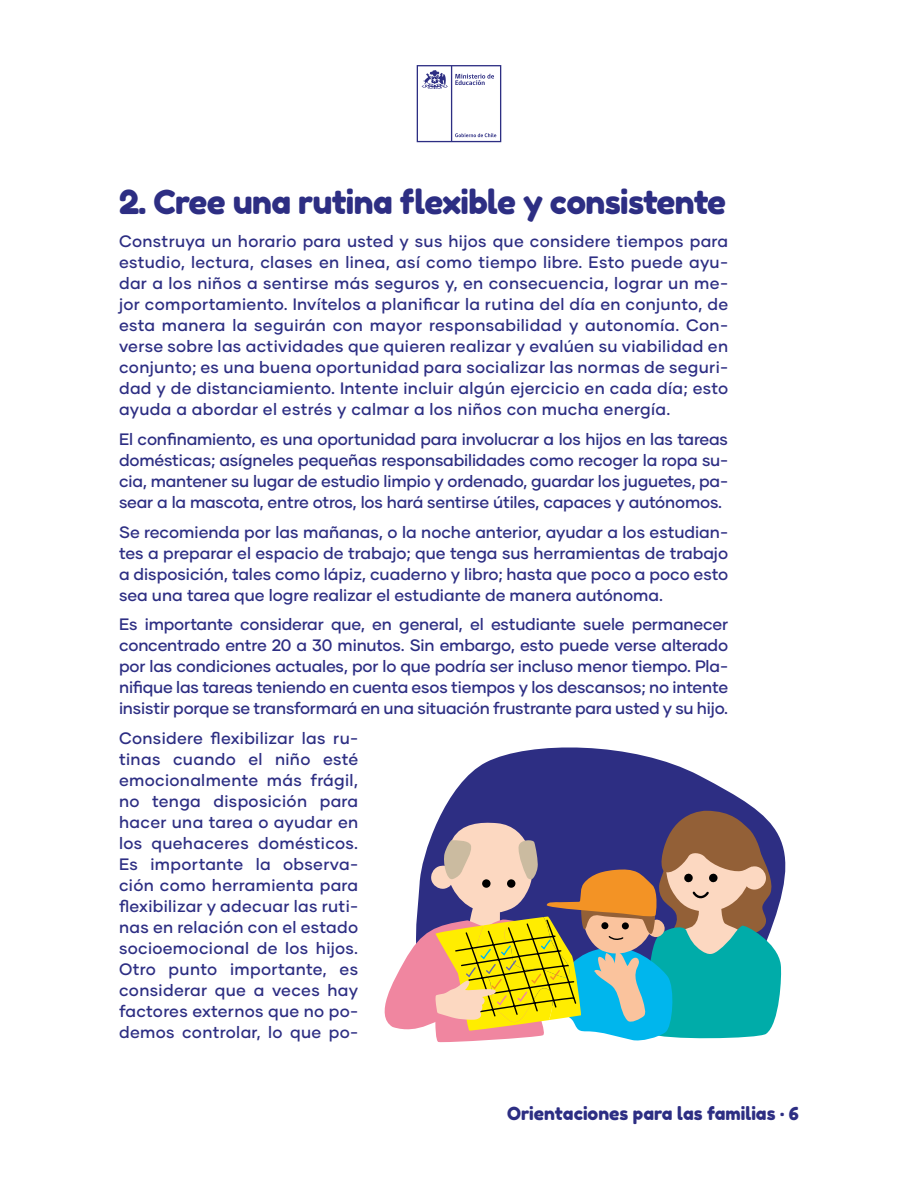
<style>
.page{position:relative;width:918px;height:1188px;background:#fff}
.page>*{position:absolute;margin:0;border:0;box-sizing:border-box;transform-origin:0 0}
.t1{font:33px "Fredoka One";letter-spacing:-.02em;color:#2d2e83}
.t2{font:18px "Fredoka One";color:#2d2e83}
.t3{font:500 16.5px/21px "Gilmer";letter-spacing:-.005em;color:#2d2e83;text-align:justify}
</style>
<div class="page">
<svg style="left:417px;top:65px;width:84px;height:77px"></svg>
<svg style="left:443px;top:747px;width:343px;height:145px;fill:#2d2e83"></svg>
<svg style="left:384px;top:811px;width:398px;height:232px"></svg>
<h1 class="t1" style="left:119px;top:182px;width:609px">2. Cree una rutina flexible y consistente</h1>
<p class="t3" style="left:119px;top:231px;width:611px">Construya un horario para usted y sus hijos que considere tiempos para estudio, lectura, clases en linea, así como tiempo libre. Esto puede ayu&shy;dar a los niños a sentirse más seguros y, en consecuencia, lograr un me&shy;jor comportamiento. Invítelos a planificar la rutina del día en conjunto, de esta manera la seguirán con mayor responsabilidad y autonomía. Con&shy;verse sobre las actividades que quieren realizar y evalúen su viabilidad en conjunto; es una buena oportunidad para socializar las normas de seguri&shy;dad y de distanciamiento. Intente incluir algún ejercicio en cada día; esto ayuda a abordar el estrés y calmar a los niños con mucha energía.</p>
<p class="t3" style="left:119px;top:429px;width:611px">El confinamiento, es una oportunidad para involucrar a los hijos en las tareas domésticas; asígneles pequeñas responsabilidades como recoger la ropa su&shy;cia, mantener su lugar de estudio limpio y ordenado, guardar los juguetes, pa&shy;sear a la mascota, entre otros, los hará sentirse útiles, capaces y autónomos.</p>
<p class="t3" style="left:119px;top:521px;width:611px">Se recomienda por las mañanas, o la noche anterior, ayudar a los estudian&shy;tes a preparar el espacio de trabajo; que tenga sus herramientas de trabajo a disposición, tales como lápiz, cuaderno y libro; hasta que poco a poco esto sea una tarea que logre realizar el estudiante de manera autónoma.</p>
<p class="t3" style="left:119px;top:614px;width:611px">Es importante considerar que, en general, el estudiante suele permanecer concentrado entre 20 a 30 minutos. Sin embargo, esto puede verse alterado por las condiciones actuales, por lo que podría ser incluso menor tiempo. Pla&shy;nifique las tareas teniendo en cuenta esos tiempos y los descansos; no intente insistir porque se transformará en una situación frustrante para usted y su hijo.</p>
<p class="t3" style="left:119px;top:727px;width:241px">Considere flexibilizar las ru&shy;tinas cuando el niño esté emocionalmente más frágil, no tenga disposición para hacer una tarea o ayudar en los quehaceres domésticos.<br>Es importante la observa&shy;ción como herramienta para flexibilizar y adecuar las ruti&shy;nas en relación con el estado socioemocional de los hijos.<br>Otro punto importante, es considerar que a veces hay factores externos que no po&shy;demos controlar, lo que po-</p>
<p class="t2" style="left:507px;top:1103px;width:293px">Orientaciones para las familias · 6</p>
</div>
